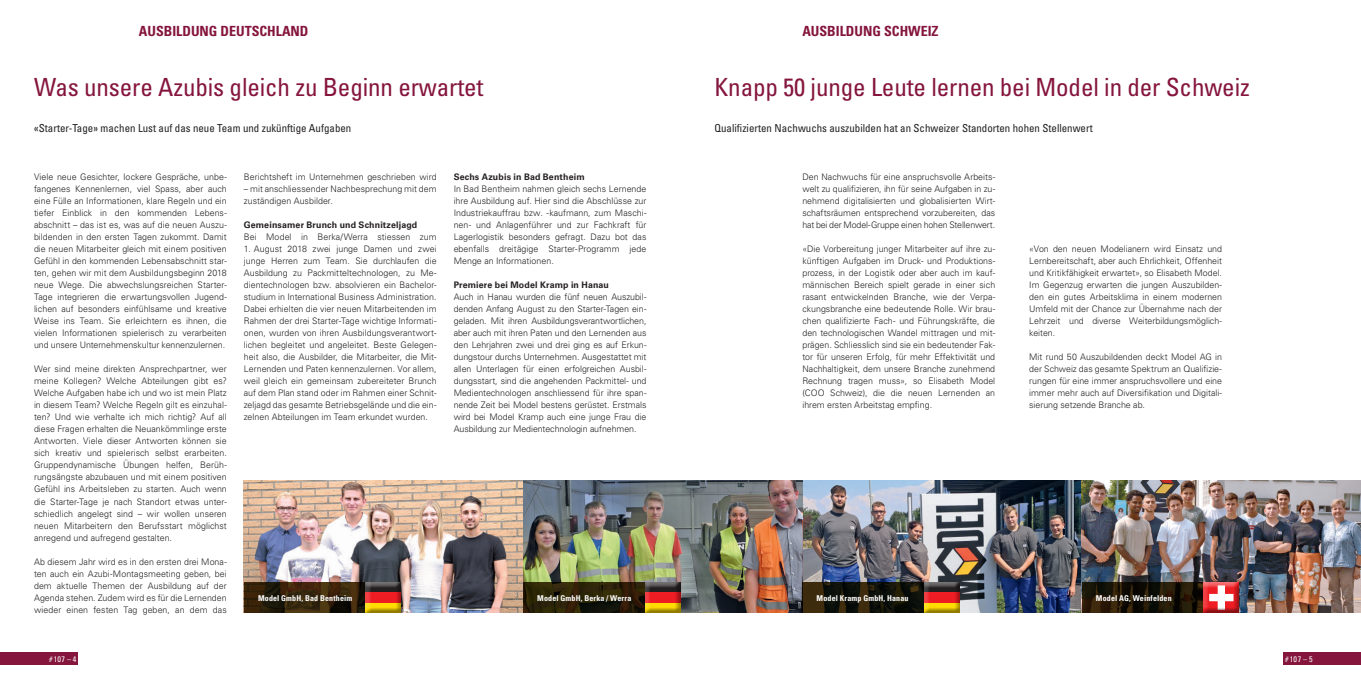
<style>
.page{position:relative;width:1361px;height:681px;background:#fff}
.page>*{position:absolute;margin:0;border:0;box-sizing:border-box;transform-origin:0 0}
.t1{font:condensed 25px "Univers LT Std";letter-spacing:-.005em;color:#85153d}
.t2{font:700 condensed 14px "Univers LT Std";color:#85153d}
.t3{font:condensed 11px "Univers LT Std";color:#231f20}
.t4{font:300 9px/12px "Univers LT Std";color:#231f20;text-align:justify}
.t5{font:700 9px "Univers LT Std";letter-spacing:.015em;color:#231f20}
.t6{font:700 condensed 8px "Univers LT Std";letter-spacing:.015em;color:#fff}
.t7{font:condensed 8px "Univers LT Std";letter-spacing:.04em;color:#fff}
</style>
<div class="page">
<div style="left:0;top:652px;width:78px;height:12px;background:#85153d"></div>
<img style="left:244px;top:480px;width:1117px;height:132px">
<svg style="left:244px;top:582px;width:121px;height:30px;background:#31210b"></svg>
<div style="left:365px;top:581px;width:37px;height:29px;background:#fff;opacity:.5"></div>
<div style="left:365px;top:582px;width:37px;height:31px;background:#231f20;opacity:.5"></div>
<svg style="left:523px;top:582px;width:121px;height:30px;background:#292007"></svg>
<svg style="left:802px;top:582px;width:122px;height:30px;background:#1b180a"></svg>
<svg style="left:1081px;top:582px;width:122px;height:30px;background:#1f1608"></svg>
<div style="left:1203px;top:581px;width:37px;height:29px;background:#fff;opacity:.5"></div>
<div style="left:1203px;top:582px;width:37px;height:31px;background:#231f20;opacity:.5"></div>
<div style="left:1283px;top:652px;width:78px;height:12px;background:#85153d"></div>
<div style="left:644px;top:581px;width:37px;height:29px;background:#fff;opacity:.5"></div>
<div style="left:644px;top:582px;width:37px;height:31px;background:#231f20;opacity:.5"></div>
<div style="left:924px;top:581px;width:37px;height:29px;background:#fff;opacity:.5"></div>
<div style="left:924px;top:582px;width:37px;height:31px;background:#231f20;opacity:.5"></div>
<h2 class="t2" style="left:139px;top:23px;width:171px">AUSBILDUNG DEUTSCHLAND</h2>
<h2 class="t2" style="left:802px;top:23px;width:138px">AUSBILDUNG SCHWEIZ</h2>
<h1 class="t1" style="left:34px;top:71px;width:451px">Was unsere Azubis gleich zu Beginn erwartet</h1>
<h1 class="t1" style="left:714px;top:71px;width:537px">Knapp 50 junge Leute lernen bei Model in der Schweiz</h1>
<p class="t3" style="left:34px;top:121px;width:319px">«Starter-Tage» machen Lust auf das neue Team und zukünftige Aufgaben</p>
<p class="t3" style="left:714px;top:121px;width:380px">Qualifizierten Nachwuchs auszubilden hat an Schweizer Standorten hohen Stellenwert</p>
<p class="t4" style="left:34px;top:171px;width:194px">Viele neue Gesichter, lockere Gespräche, unbe&shy;fangenes Kennenlernen, viel Spass, aber auch eine Fülle an Informationen, klare Regeln und ein tiefer Einblick in den kommenden Lebens&shy;abschnitt – das ist es, was auf die neuen Auszu&shy;bildenden in den ersten Tagen zukommt. Damit die neuen Mitarbeiter gleich mit einem positiven Gefühl in den kommenden Lebensabschnitt star&shy;ten, gehen wir mit dem Ausbildungsbeginn 2018 neue Wege. Die abwechslungsreichen Starter-Tage integrieren die erwartungsvollen Jugend&shy;lichen auf besonders einfühlsame und kreative Weise ins Team. Sie erleichtern es ihnen, die vielen Informationen spielerisch zu verarbeiten und unsere Unternehmenskultur kennenzulernen.</p>
<p class="t4" style="left:34px;top:363px;width:194px">Wer sind meine direkten Ansprechpartner, wer meine Kollegen? Welche Abteilungen gibt es?<br>Welche Aufgaben habe ich und wo ist mein Platz in diesem Team? Welche Regeln gilt es einzuhal&shy;ten? Und wie verhalte ich mich richtig? Auf all diese Fragen erhalten die Neuankömmlinge erste Antworten. Viele dieser Antworten können sie sich kreativ und spielerisch selbst erarbeiten.<br>Gruppendynamische Übungen helfen, Berüh&shy;rungsängste abzubauen und mit einem positiven Gefühl ins Arbeitsleben zu starten. Auch wenn die Starter-Tage je nach Standort etwas unter&shy;schiedlich angelegt sind – wir wollen unseren neuen Mitarbeitern den Berufsstart möglichst anregend und aufregend gestalten.</p>
<p class="t4" style="left:34px;top:555px;width:194px">Ab diesem Jahr wird es in den ersten drei Mona&shy;ten auch ein Azubi-Montagsmeeting geben, bei dem aktuelle Themen der Ausbildung auf der Agenda stehen. Zudem wird es für die Lernenden wieder einen festen Tag geben, an dem das</p>
<p class="t7" style="left:49px;top:653px;width:29px">#107 – 4</p>
<p class="t4" style="left:244px;top:171px;width:194px">Berichtsheft im Unternehmen geschrieben wird</p>
<p class="t4" style="left:244px;top:183px;width:194px">– mit anschliessender Nachbesprechung mit dem zuständigen Ausbilder.</p>
<p class="t5" style="left:244px;top:220px;width:175px">Gemeinsamer Brunch und Schnitzeljagd</p>
<p class="t4" style="left:244px;top:231px;width:194px">Bei Model in Berka/Werra stiessen zum</p>
<p class="t4" style="left:244px;top:243px;width:194px">1. August 2018 zwei junge Damen und zwei junge Herren zum Team. Sie durchlaufen die Ausbildung zu Packmitteltechnologen, zu Me&shy;dientechnologen bzw. absolvieren ein Bachelor&shy;studium in International Business Administration.<br>Dabei erhielten die vier neuen Mitarbeitenden im Rahmen der drei Starter-Tage wichtige Informati&shy;onen, wurden von ihren Ausbildungsverantwort&shy;lichen begleitet und angeleitet. Beste Gelegen&shy;heit also, die Ausbilder, die Mitarbeiter, die Mit-Lernenden und Paten kennenzulernen. Vor allem, weil gleich ein gemeinsam zubereiteter Brunch auf dem Plan stand oder im Rahmen einer Schnit&shy;zeljagd das gesamte Betriebsgelände und die ein&shy;zelnen Abteilungen im Team erkundet wurden.</p>
<p class="t5" style="left:454px;top:172px;width:133px">Sechs Azubis in Bad Bentheim</p>
<p class="t4" style="left:454px;top:183px;width:194px">In Bad Bentheim nahmen gleich sechs Lernende ihre Ausbildung auf. Hier sind die Abschlüsse zur Industriekauffrau bzw. -kaufmann, zum Maschi&shy;nen- und Anlagenführer und zur Fachkraft für Lagerlogistik besonders gefragt. Dazu bot das ebenfalls dreitägige Starter-Programm jede Menge an Informationen.</p>
<p class="t5" style="left:454px;top:280px;width:157px">Premiere bei Model Kramp in Hanau</p>
<p class="t4" style="left:454px;top:291px;width:194px">Auch in Hanau wurden die fünf neuen Auszubil&shy;denden Anfang August zu den Starter-Tagen ein&shy;geladen. Mit ihren Ausbildungsverantwortlichen, aber auch mit ihren Paten und den Lernenden aus den Lehrjahren zwei und drei ging es auf Erkun&shy;dungstour durchs Unternehmen. Ausgestattet mit allen Unterlagen für einen erfolgreichen Ausbil&shy;dungsstart, sind die angehenden Packmittel- und Medientechnologen anschliessend für ihre span&shy;nende Zeit bei Model bestens gerüstet. Erstmals wird bei Model Kramp auch eine junge Frau die Ausbildung zur Medientechnologin aufnehmen.</p>
<p class="t4" style="left:802px;top:171px;width:194px">Den Nachwuchs für eine anspruchsvolle Arbeits&shy;welt zu qualifizieren, ihn für seine Aufgaben in zu&shy;nehmend digitalisierten und globalisierten Wirt&shy;schaftsräumen entsprechend vorzubereiten, das hat bei der Model-Gruppe einen hohen Stellenwert.</p>
<p class="t4" style="left:802px;top:243px;width:194px">«Die Vorbereitung junger Mitarbeiter auf ihre zu&shy;künftigen Aufgaben im Druck- und Produktions&shy;prozess, in der Logistik oder aber auch im kauf&shy;männischen Bereich spielt gerade in einer sich rasant entwickelnden Branche, wie der Verpa&shy;ckungsbranche eine bedeutende Rolle. Wir brau&shy;chen qualifizierte Fach- und Führungskräfte, die den technologischen Wandel mittragen und mit&shy;prägen. Schliesslich sind sie ein bedeutender Fak&shy;tor für unseren Erfolg, für mehr Effektivität und Nachhaltigkeit, dem unsere Branche zunehmend Rechnung tragen muss», so Elisabeth Model (COO Schweiz), die die neuen Lernenden an ihrem ersten Arbeitstag empfing.</p>
<p class="t4" style="left:1029px;top:243px;width:194px">«Von den neuen Modelianern wird Einsatz und Lernbereitschaft, aber auch Ehrlichkeit, Offenheit und Kritikfähigkeit erwartet», so Elisabeth Model.<br>Im Gegenzug erwarten die jungen Auszubilden&shy;den ein gutes Arbeitsklima in einem modernen Umfeld mit der Chance zur Übernahme nach der Lehrzeit und diverse Weiterbildungsmöglich&shy;keiten.</p>
<p class="t4" style="left:1029px;top:351px;width:194px">Mit rund 50 Auszubildenden deckt Model AG in der Schweiz das gesamte Spektrum an Qualifizie&shy;rungen für eine immer anspruchsvollere und eine immer mehr auch auf Diversifikation und Digitali&shy;sierung setzende Branche ab.</p>
<p class="t6" style="left:258px;top:592px;width:96px">Model GmbH, Bad Bentheim</p>
<p class="t6" style="left:537px;top:592px;width:96px">Model GmbH, Berka / Werra</p>
<p class="t6" style="left:816px;top:592px;width:93px">Model Kramp GmbH, Hanau</p>
<p class="t6" style="left:1096px;top:592px;width:77px">Model AG, Weinfelden</p>
<p class="t7" style="left:1285px;top:653px;width:29px">#107 – 5</p>
</div>
